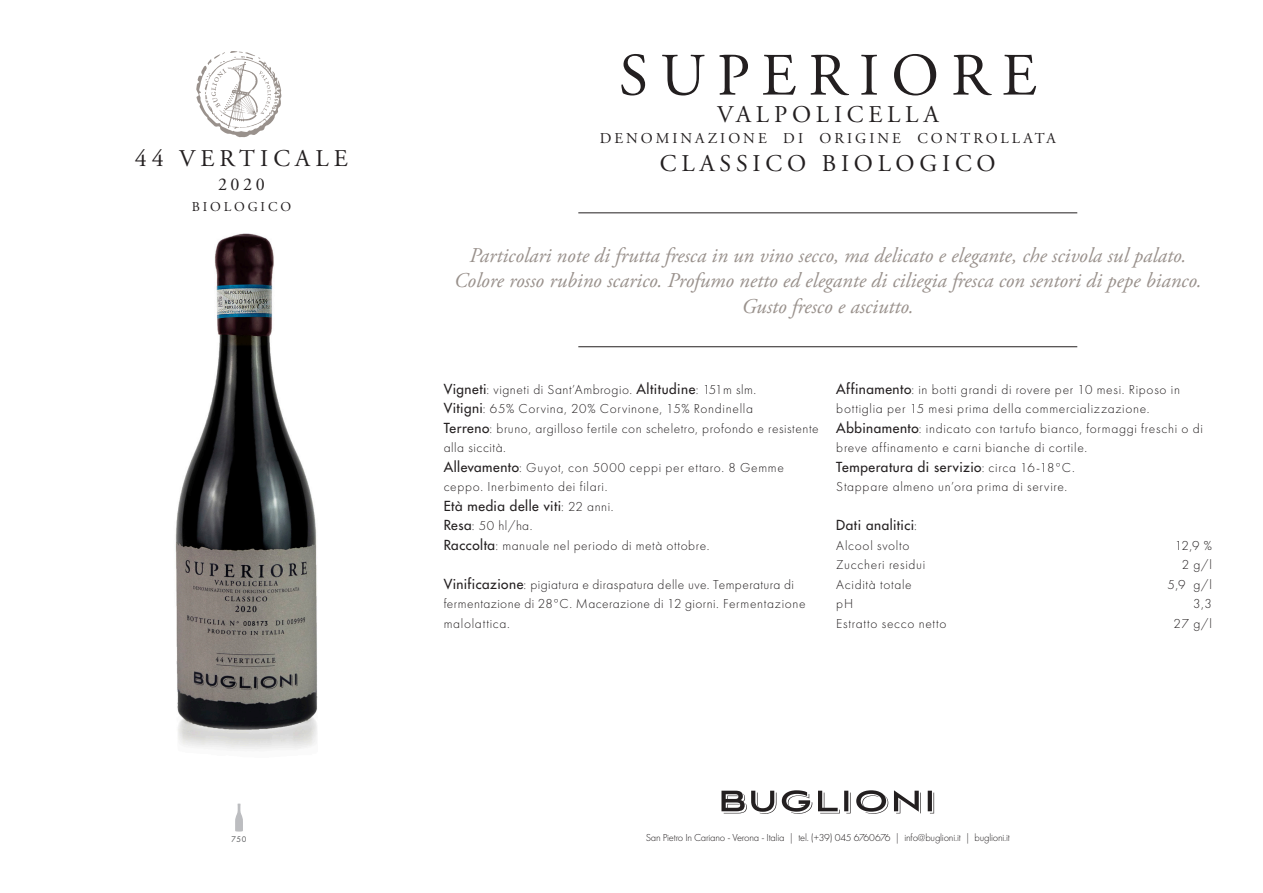
<style>
.page{position:relative;width:1263px;height:893px;background:#fff}
.page>*{position:absolute;margin:0;border:0;box-sizing:border-box;transform-origin:0 0}
.t1{font:60px "Adobe Garamond Pro";letter-spacing:.2em;color:#231f20}
.t2{font:24px "Adobe Garamond Pro";letter-spacing:.2em;color:#231f20}
.t3{font:italic 21px/25.2px "Adobe Garamond Pro";color:#99918c;text-align:center}
.t4{font:18px "Adobe Garamond Pro";color:#231f20}
.t5{font:15px "Adobe Garamond Pro";letter-spacing:.2em;color:#231f20}
.t6{font:300 13.5px/19.5px "Futura PT";letter-spacing:.05em;color:#231f20}
.t7{font:500 13.5px "Futura Std";letter-spacing:.035em;color:#231f20}
.t8{font:13.5px "Adobe Garamond Pro";letter-spacing:.215em;color:#231f20}
.t9{font:300 10.5px "Futura PT";letter-spacing:-.02em;color:#231f20}
.t10{font:7.5px "Futura Std";color:#57585a}
.s1{font-family:"Futura Std";font-weight:500}
.s2{font-family:"Futura PT";font-weight:300}
</style>
<div class="page">
<img style="left:175px;top:233px;width:143px;height:517px">
<svg style="left:721px;top:790px;width:213px;height:24px"></svg>
<hr style="left:578px;top:213px;width:499px;height:1px;background:#231f20">
<hr style="left:578px;top:346px;width:499px;height:1px;background:#231f20">
<svg style="left:235px;top:804px;width:8px;height:27px"></svg>
<svg style="left:196px;top:51px;width:85px;height:86px"></svg>
<p class="t1" style="left:619px;top:40px;width:419px">SUPERIORE</p>
<p class="t2" style="left:717px;top:100px;width:223px">VALPOLICELLA</p>
<p class="t5" style="left:600px;top:129px;width:458px">DENOMINAZIONE DI ORIGINE CONTROLLATA</p>
<p class="t2" style="left:135px;top:144px;width:214px">44 VERTICALE</p>
<p class="t2" style="left:660px;top:149px;width:337px">CLASSICO BIOLOGICO</p>
<p class="t4" style="left:218px;top:174px;width:48px">2020</p>
<p class="t8" style="left:192px;top:199px;width:101px">BIOLOGICO</p>
<p class="t3" style="left:469px;top:244px;width:718px">Particolari note di frutta fresca in un vino secco, ma delicato e elegante, che scivola sul palato.</p>
<p class="t3" style="left:454px;top:269px;width:749px">Colore rosso rubino scarico. Profumo netto ed elegante di ciliegia fresca con sentori di pepe bianco.<br>Gusto fresco e asciutto.</p>
<p class="t10" style="left:231px;top:834px;width:16px">750</p>
<p class="t6" style="left:444px;top:380px;width:314px"><span class="s1">Vigneti</span>: vigneti di Sant’Ambrogio. <span class="s1">Altitudine</span>: 151m slm.</p>
<p class="t6" style="left:444px;top:399px;width:311px"><span class="s1">Vitigni</span>: 65% Corvina, 20% Corvinone, 15% Rondinella</p>
<p class="t6" style="left:444px;top:419px;width:377px"><span class="s1">Terreno</span>: bruno, argilloso fertile con scheletro, profondo e resistente alla siccità.</p>
<p class="t6" style="left:444px;top:458px;width:342px"><span class="s1">Allevamento</span>: Guyot, con 5000 ceppi per ettaro. 8 Gemme ceppo. Inerbimento dei filari.</p>
<p class="t7" style="left:444px;top:497px;width:171px">Età media delle viti<span class="s2">: 22 anni.</span></p>
<p class="t6" style="left:444px;top:516px;width:90px"><span class="s1">Resa</span>: 50 hl/ha.</p>
<p class="t6" style="left:444px;top:536px;width:267px"><span class="s1">Raccolta</span>: manuale nel periodo di metà ottobre.</p>
<p class="t6" style="left:444px;top:575px;width:364px"><span class="s1">Vinificazione</span>: pigiatura e diraspatura delle uve. Temperatura di fermentazione di 28°C. Macerazione di 12 giorni. Fermentazione malolattica.</p>
<p class="t6" style="left:836px;top:380px;width:345px"><span class="s1">Affinamento</span>: in botti grandi di rovere per 10 mesi. Riposo in bottiglia per 15 mesi prima della commercializzazione.</p>
<p class="t6" style="left:836px;top:419px;width:368px"><span class="s1">Abbinamento</span>: indicato con tartufo bianco, formaggi freschi o di breve affinamento e carni bianche di cortile.</p>
<p class="t7" style="left:836px;top:458px;width:240px">Temperatura di servizio<span class="s2">: circa 16-18°C.</span></p>
<p class="t6" style="left:836px;top:477px;width:232px">Stappare almeno un’ora prima di servire.</p>
<p class="t7" style="left:836px;top:517px;width:82px">Dati analitici<span class="s2">:</span></p>
<p class="t6" style="left:836px;top:536px;width:75px">Alcool svolto</p>
<p class="t6" style="left:1175px;top:536px;width:39px">12,9 %</p>
<p class="t6" style="left:836px;top:555px;width:91px">Zuccheri residui</p>
<p class="t6" style="left:1182px;top:555px;width:32px">2 g/l</p>
<p class="t6" style="left:836px;top:575px;width:77px">Acidità totale</p>
<p class="t6" style="left:1167px;top:575px;width:46px">5,9 g/l</p>
<p class="t6" style="left:836px;top:594px;width:18px">pH</p>
<p class="t6" style="left:1193px;top:594px;width:20px">3,3</p>
<p class="t6" style="left:836px;top:614px;width:112px">Estratto secco netto</p>
<p class="t6" style="left:1173px;top:614px;width:40px">27 g/l</p>
<p class="t9" style="left:646px;top:832px;width:366px">San Pietro In Cariano - Verona - Italia | tel. (+39) 045 6760676 | info@buglioni.it | buglioni.it</p>
</div>
